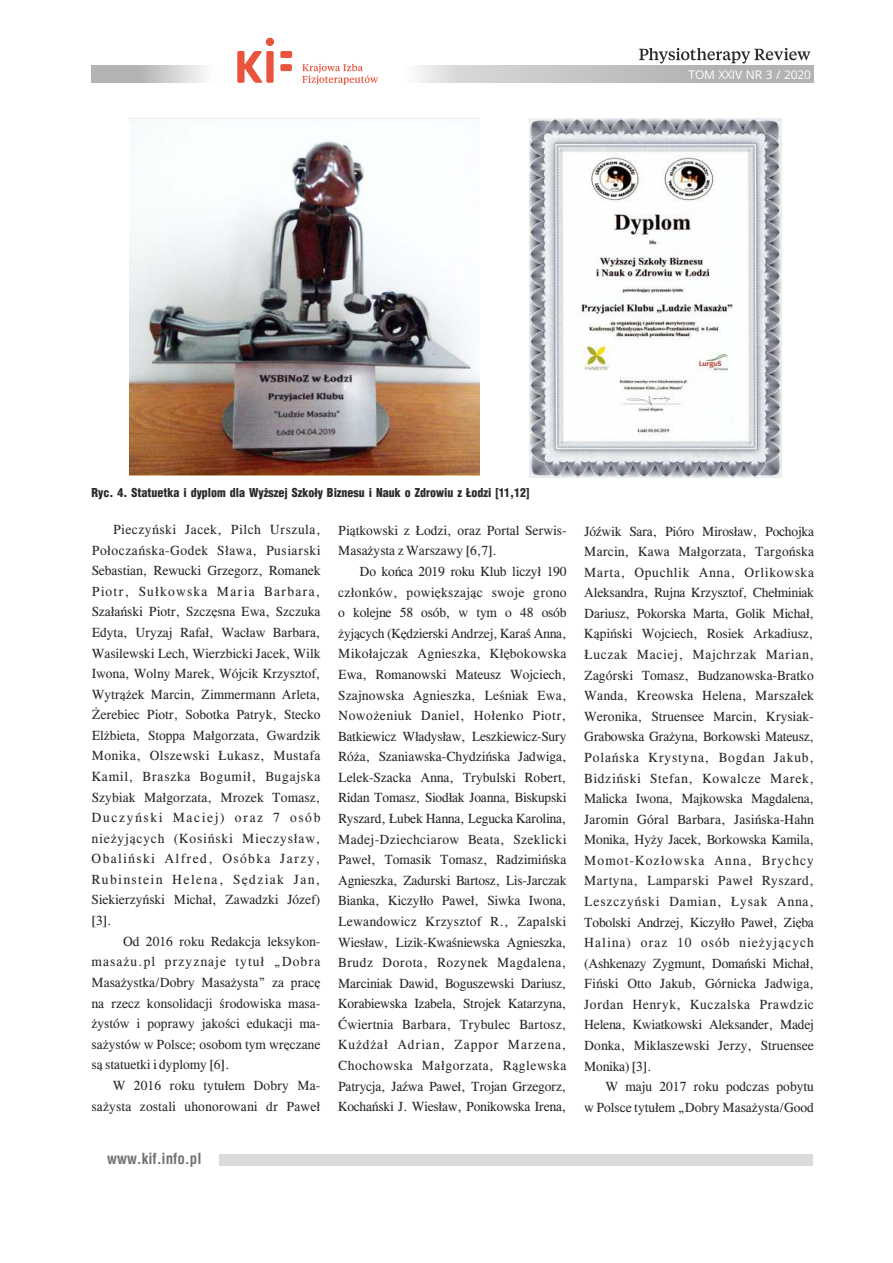
<style>
.page{position:relative;width:893px;height:1263px;background:#fff}
.page>*{position:absolute;margin:0;border:0;box-sizing:border-box;transform-origin:0 0}
.t1{font:700 15px "Switzerland Condensed";color:#727271}
.t2{font:13.5px/20.5px "CG Times";color:#2b2a29;text-align:justify}
.t3{font:900 12px "Switzerland Cond";color:#2b2a29}
.t4{font:12px "Open Sans";letter-spacing:-.02em;color:#fefefe}
</style>
<div class="page">
<div style="left:219px;top:1154px;width:594px;height:12px;background:#d9dada"></div>
<svg style="left:237px;top:51px;width:26px;height:32px"></svg>
<div style="left:266px;top:51px;width:8px;height:32px;background:#ea533d;border-radius:2px"></div>
<div style="left:280px;top:51px;width:12px;height:7px;background:#ea533d;border-radius:2px"></div>
<div style="left:280px;top:64px;width:12px;height:7px;background:#ea533d;border-radius:2px"></div>
<svg style="left:302px;top:64px;width:76px;height:21px"></svg>
<div style="left:266px;top:38px;width:8px;height:8px;background:#ea533d;border-radius:50%"></div>
<svg style="left:91px;top:66px;width:113px;height:17px;background:#c4c5c5"></svg>
<svg style="left:639px;top:48px;width:171px;height:15px"></svg>
<img style="left:129px;top:118px;width:350px;height:357px">
<img style="left:529px;top:118px;width:252px;height:360px">
<p class="t4" style="left:689px;top:69px;width:124px">TOM XXIV NR 3 / 2020</p>
<p class="t3" style="left:91px;top:487px;width:440px">Ryc. 4. Statuetka i dyplom dla Wyższej Szkoły Biznesu i Nauk o Zdrowiu z Łodzi [11,12]</p>
<p class="t2" style="left:92px;top:520px;width:230px;text-indent:21px">Pieczyński Jacek, Pilch Urszula, Połoczańska-Godek Sława, Pusiarski Sebastian, Rewucki Grzegorz, Romanek Piotr, Sułkowska Maria Barbara, Szałański Piotr, Szczęsna Ewa, Szczuka Edyta, Uryzaj Rafał, Wacław Barbara, Wasilewski Lech, Wierzbicki Jacek, Wilk Iwona, Wolny Marek, Wójcik Krzysztof, Wytrążek Marcin, Zimmermann Arleta, Żerebiec Piotr, Sobotka Patryk, Stecko Elżbieta, Stoppa Małgorzata, Gwardzik Monika, Olszewski Łukasz, Mustafa Kamil, Braszka Bogumił, Bugajska Szybiak Małgorzata, Mrozek Tomasz, Duczyński Maciej) oraz 7 osób nieżyjących (Kosiński Mieczysław, Obaliński Alfred, Osóbka Jarzy, Rubinstein Helena, Sędziak Jan, Siekierzyński Michał, Zawadzki Józef) [3].</p>
<p class="t2" style="left:92px;top:932px;width:230px;text-indent:32px">Od 2016 roku Redakcja leksykon&shy;masażu.pl przyznaje tytuł „Dobra Masażystka/Dobry Masażysta” za pracę na rzecz konsolidacji środowiska masa&shy;żystów i poprawy jakości edukacji ma&shy;sażystów w Polsce; osobom tym wręczane są statuetki i dyplomy [6].</p>
<p class="t2" style="left:92px;top:1076px;width:230px;text-align:right">W 2016 roku tytułem Dobry Ma&shy;sażysta zostali uhonorowani dr Paweł</p>
<p class="t1" style="left:107px;top:1152px;width:96px">www.kif.info.pl</p>
<p class="t2" style="left:338px;top:521px;width:230px">Piątkowski z Łodzi, oraz Portal Serwis-<br>Masażysta z Warszawy [6,7].</p>
<p class="t2" style="left:338px;top:563px;width:230px;text-indent:21px">Do końca 2019 roku Klub liczył 190 członków, powiększając swoje grono o kolejne 58 osób, w tym o 48 osób żyjących (Kędzierski Andrzej, Karaś Anna, Mikołajczak Agnieszka, Kłębokowska Ewa, Romanowski Mateusz Wojciech, Szajnowska Agnieszka, Leśniak Ewa, Nowożeniuk Daniel, Hołenko Piotr, Batkiewicz Władysław, Leszkiewicz-Sury Róża, Szaniawska-Chydzińska Jadwiga, Lelek-Szacka Anna, Trybulski Robert, Ridan Tomasz, Siodłak Joanna, Biskupski Ryszard, Łubek Hanna, Legucka Karolina, Madej-Dziechciarow Beata, Szeklicki Paweł, Tomasik Tomasz, Radzimińska Agnieszka, Zadurski Bartosz, Lis-Jarczak Bianka, Kiczyłło Paweł, Siwka Iwona, Lewandowicz Krzysztof R., Zapalski Wiesław, Lizik-Kwaśniewska Agnieszka, Brudz Dorota, Rozynek Magdalena, Marciniak Dawid, Boguszewski Dariusz, Korabiewska Izabela, Strojek Katarzyna, Ćwiertnia Barbara, Trybulec Bartosz, Kużdżał Adrian, Zappor Marzena, Chochowska Małgorzata, Rąglewska Patrycja, Jaźwa Paweł, Trojan Grzegorz, Kochański J. Wiesław, Ponikowska Irena,</p>
<p class="t2" style="left:584px;top:522px;width:231px">Jóźwik Sara, Pióro Mirosław, Pochojka Marcin, Kawa Małgorzata, Targońska Marta, Opuchlik Anna, Orlikowska Aleksandra, Rujna Krzysztof, Chełminiak Dariusz, Pokorska Marta, Golik Michał, Kąpiński Wojciech, Rosiek Arkadiusz, Łuczak Maciej, Majchrzak Marian, Zagórski Tomasz, Budzanowska-Bratko Wanda, Kreowska Helena, Marszałek Weronika, Struensee Marcin, Krysiak-Grabowska Grażyna, Borkowski Mateusz, Polańska Krystyna, Bogdan Jakub, Bidziński Stefan, Kowalcze Marek, Malicka Iwona, Majkowska Magdalena, Jaromin Góral Barbara, Jasińska-Hahn Monika, Hyży Jacek, Borkowska Kamila, Momot-Kozłowska Anna, Brychcy Martyna, Lamparski Paweł Ryszard, Leszczyński Damian, Łysak Anna, Tobolski Andrzej, Kiczyłło Paweł, Zięba Halina) oraz 10 osób nieżyjących (Ashkenazy Zygmunt, Domański Michał, Fiński Otto Jakub, Górnicka Jadwiga, Jordan Henryk, Kuczalska Prawdzic Helena, Kwiatkowski Aleksander, Madej Donka, Miklaszewski Jerzy, Struensee Monika) [3].</p>
<p class="t2" style="left:584px;top:1078px;width:231px;text-align:right">W maju 2017 roku podczas pobytu<br>w Polsce tytułem „Dobry Masażysta/Good</p>
</div>
